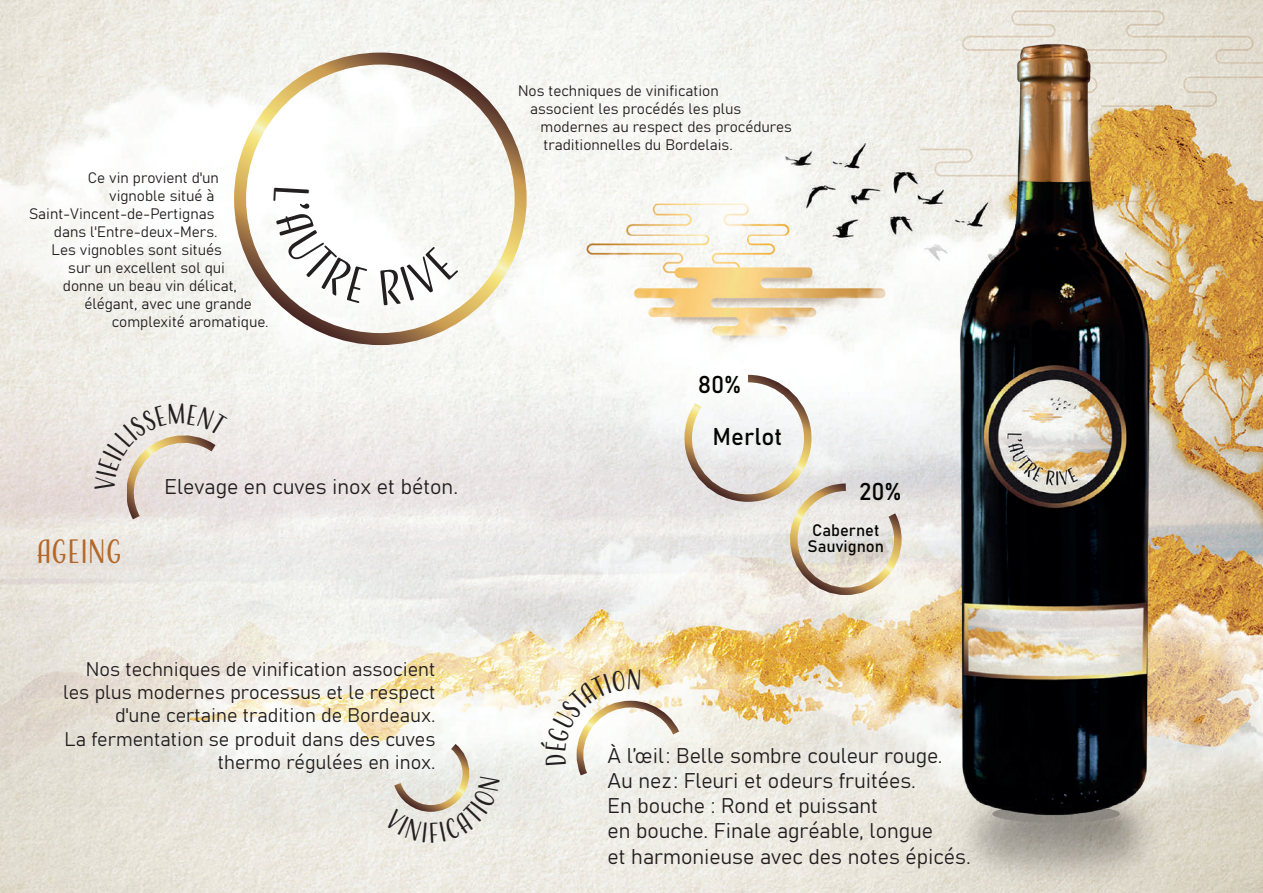
<style>
.page{position:relative;width:1263px;height:893px;background:#fff}
.page>*{position:absolute;margin:0;border:0;box-sizing:border-box;transform-origin:0 0}
.t1{font:31.5px "Adorn S Condensed Sans";color:#b46727}
.t2{font:24px "Bahnschrift";color:#040503}
.t3{font:21px/25.2px "Bahnschrift";color:#231f20}
.t4{font:19.5px/23.4px "Bahnschrift";color:#231f20;text-align:right}
.t5{font:16.5px/16.5px "Bahnschrift";color:#040503}
.t6{font:15px "Bahnschrift";color:#231f20}
</style>
<div class="page">
<img style="left:1px;top:1px;width:1262px;height:892px">
<img style="left:939px;top:844px;width:238px;height:49px">
<img style="left:980px;top:844px;width:173px;height:12px">
<svg style="left:681px;top:371px;width:224px;height:228px"></svg>
<div style="left:234px;top:53px;width:293px;height:292px;border:12px solid #fff;border-radius:50%"></div>
<img style="left:914px;top:28px;width:282px;height:816px">
<svg style="left:274px;top:187px;width:94px;height:116px"></svg>
<svg style="left:380px;top:246px;width:78px;height:59px"></svg>
<svg style="left:384px;top:737px;width:116px;height:106px"></svg>
<svg style="left:541px;top:669px;width:144px;height:114px"></svg>
<svg style="left:95px;top:404px;width:133px;height:124px;background:#e6dfd9"></svg>
<p class="t6" style="left:88px;top:166px;width:133px">Ce vin provient d'un</p>
<p class="t6" style="left:109px;top:184px;width:107px">vignoble situé à</p>
<p class="t6" style="left:29px;top:202px;width:187px">Saint-Vincent-de-Pertignas</p>
<p class="t6" style="left:54px;top:220px;width:165px">dans l'Entre-deux-Mers.</p>
<p class="t6" style="left:51px;top:238px;width:172px">Les vignobles sont situés</p>
<p class="t6" style="left:68px;top:256px;width:158px">sur un excellent sol qui</p>
<p class="t6" style="left:63px;top:274px;width:176px">donne un beau vin délicat,</p>
<p class="t6" style="left:84px;top:292px;width:169px">élégant, avec une grande</p>
<p class="t6" style="left:112px;top:310px;width:158px">complexité aromatique.</p>
<h1 class="t1" style="left:36px;top:532px;width:87px">Ageing</h1>
<h3 class="t3" style="left:165px;top:473px;width:295px">Elevage en cuves inox et béton.</h3>
<h3 class="t4" style="left:63px;top:656px;width:374px">Nos techniques de vinification associent les plus modernes processus et le respect d'une certaine tradition de Bordeaux.<br>La fermentation se produit dans des cuves thermo régulées en inox.</h3>
<p class="t6" style="left:518px;top:80px;width:202px">Nos techniques de vinification</p>
<p class="t6" style="left:530px;top:98px;width:213px">associent les procédés les plus</p>
<p class="t6" style="left:541px;top:116px;width:253px">modernes au respect des procédures</p>
<p class="t6" style="left:544px;top:134px;width:191px">traditionnelles du Bordelais.</p>
<h2 class="t2" style="left:698px;top:367px;width:45px">80%</h2>
<h2 class="t2" style="left:713px;top:419px;width:71px">Merlot</h2>
<h2 class="t2" style="left:859px;top:473px;width:44px">20%</h2>
<p class="t5" style="left:807px;top:520px;width:78px">Cabernet<br>Sauvignon</p>
<h3 class="t3" style="left:607px;top:741px;width:365px">À l’œil: Belle sombre couleur rouge.<br>Au nez: Fleuri et odeurs fruitées.<br>En bouche : Rond et puissant<br>en bouche. Finale agréable, longue<br>et harmonieuse avec des notes épicés.</h3>
</div>
